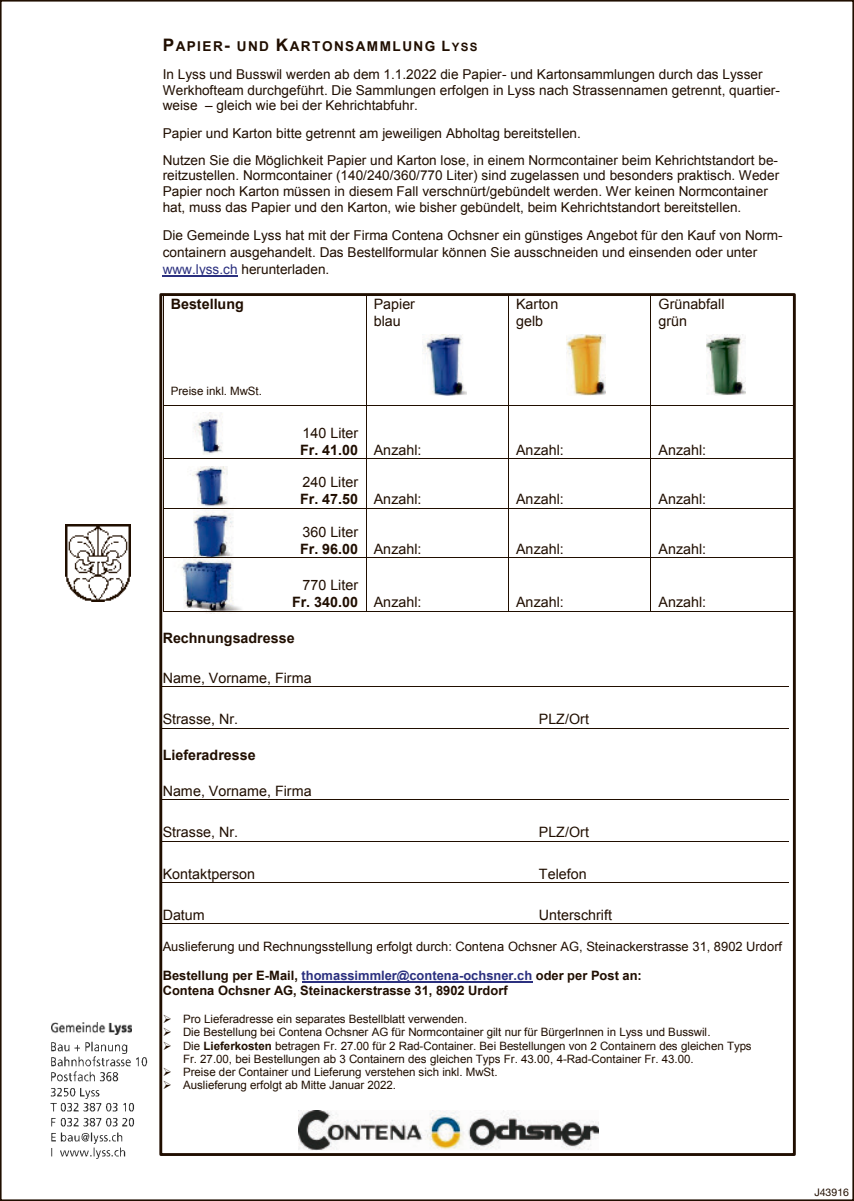
<style>
.page{position:relative;width:854px;height:1201px;background:#fff}
.page>*{position:absolute;margin:0;border:0;box-sizing:border-box;transform-origin:0 0}
.t1{font:14.35px/17.2px "Arial";color:#200e00}
.t2{font:700 14.35px "Arial";color:#200e00}
.t3{font:13.65px/15.6px "Arial";color:#200e00}
.t4{font:700 12.95px/14.7px "Arial";color:#200e00}
.t5{font:12.95px "Arial";letter-spacing:.005em;color:#200e00}
.t6{font:11.55px/13.1px "Arial";letter-spacing:-.005em;color:#200e00}
.t7{font:10.5px "Helvetica Neue LT";color:#200e00}
.s1{font-weight:700;font-size:17.15px}
.s2{font-weight:700}
.s3{font-weight:700;font-size:14.35px}
.s4{font-weight:700;font-size:11.55px}
.s5{color:#2b307f}
</style>
<div class="page">
<img style="left:51px;top:1041px;width:77px;height:12px">
<img style="left:51px;top:1056px;width:97px;height:11px">
<img style="left:51px;top:1071px;width:68px;height:11px">
<img style="left:50px;top:1088px;width:50px;height:10px">
<img style="left:63px;top:1103px;width:71px;height:9px">
<img style="left:63px;top:1118px;width:71px;height:9px">
<img style="left:63px;top:1132px;width:60px;height:11px">
<svg style="left:50px;top:1103px;width:13px;height:54px"></svg>
<img style="left:60px;top:1145px;width:66px;height:13px">
<img style="left:51px;top:1022px;width:81px;height:12px">
<img style="left:65px;top:524px;width:66px;height:77px">
<img style="left:190px;top:467px;width:38px;height:40px">
<img style="left:193px;top:507px;width:41px;height:50px">
<img style="left:181px;top:558px;width:61px;height:55px">
<hr style="left:163px;top:275px;width:75px;height:1px;background:#2b307f">
<hr style="left:163px;top:295px;width:1px;height:110px;background:#200e00">
<hr style="left:365px;top:295px;width:1px;height:110px;background:#200e00">
<hr style="left:508px;top:295px;width:1px;height:110px;background:#200e00">
<hr style="left:650px;top:295px;width:1px;height:110px;background:#200e00">
<hr style="left:163px;top:405px;width:111px;height:1px;background:#200e00">
<hr style="left:275px;top:405px;width:90px;height:1px;background:#200e00">
<hr style="left:366px;top:405px;width:142px;height:1px;background:#200e00">
<hr style="left:508px;top:405px;width:142px;height:1px;background:#200e00">
<hr style="left:651px;top:405px;width:141px;height:1px;background:#200e00">
<hr style="left:163px;top:405px;width:1px;height:53px;background:#200e00">
<hr style="left:365px;top:405px;width:1px;height:53px;background:#200e00">
<hr style="left:508px;top:405px;width:1px;height:53px;background:#200e00">
<hr style="left:650px;top:405px;width:1px;height:53px;background:#200e00">
<hr style="left:163px;top:458px;width:111px;height:1px;background:#200e00">
<hr style="left:275px;top:458px;width:90px;height:1px;background:#200e00">
<hr style="left:366px;top:458px;width:142px;height:1px;background:#200e00">
<hr style="left:508px;top:458px;width:142px;height:1px;background:#200e00">
<hr style="left:651px;top:458px;width:141px;height:1px;background:#200e00">
<hr style="left:163px;top:459px;width:1px;height:49px;background:#200e00">
<hr style="left:365px;top:459px;width:1px;height:49px;background:#200e00">
<hr style="left:508px;top:459px;width:1px;height:49px;background:#200e00">
<hr style="left:650px;top:459px;width:1px;height:49px;background:#200e00">
<hr style="left:163px;top:508px;width:111px;height:1px;background:#200e00">
<hr style="left:275px;top:508px;width:90px;height:1px;background:#200e00">
<hr style="left:366px;top:508px;width:142px;height:1px;background:#200e00">
<hr style="left:508px;top:508px;width:142px;height:1px;background:#200e00">
<hr style="left:651px;top:508px;width:141px;height:1px;background:#200e00">
<hr style="left:163px;top:508px;width:1px;height:49px;background:#200e00">
<hr style="left:365px;top:508px;width:1px;height:49px;background:#200e00">
<hr style="left:508px;top:508px;width:1px;height:49px;background:#200e00">
<hr style="left:650px;top:508px;width:1px;height:49px;background:#200e00">
<hr style="left:163px;top:557px;width:111px;height:1px;background:#200e00">
<hr style="left:275px;top:557px;width:90px;height:1px;background:#200e00">
<hr style="left:366px;top:557px;width:142px;height:1px;background:#200e00">
<hr style="left:508px;top:557px;width:142px;height:1px;background:#200e00">
<hr style="left:651px;top:557px;width:141px;height:1px;background:#200e00">
<hr style="left:163px;top:558px;width:1px;height:53px;background:#200e00">
<hr style="left:163px;top:611px;width:111px;height:1px;background:#200e00">
<hr style="left:274px;top:611px;width:91px;height:1px;background:#200e00">
<hr style="left:365px;top:558px;width:1px;height:53px;background:#200e00">
<hr style="left:366px;top:611px;width:142px;height:1px;background:#200e00">
<hr style="left:508px;top:558px;width:1px;height:53px;background:#200e00">
<hr style="left:508px;top:611px;width:142px;height:1px;background:#200e00">
<hr style="left:650px;top:558px;width:1px;height:53px;background:#200e00">
<hr style="left:651px;top:611px;width:141px;height:1px;background:#200e00">
<hr style="left:163px;top:686px;width:208px;height:1px;background:#200e00">
<hr style="left:372px;top:686px;width:166px;height:1px;background:#200e00">
<hr style="left:539px;top:686px;width:249px;height:1px;background:#200e00">
<hr style="left:162px;top:728px;width:209px;height:1px;background:#200e00">
<hr style="left:371px;top:728px;width:167px;height:1px;background:#200e00">
<hr style="left:538px;top:728px;width:250px;height:1px;background:#200e00">
<hr style="left:163px;top:799px;width:208px;height:1px;background:#200e00">
<hr style="left:372px;top:799px;width:166px;height:1px;background:#200e00">
<hr style="left:539px;top:799px;width:249px;height:1px;background:#200e00">
<hr style="left:163px;top:840px;width:208px;height:1px;background:#200e00">
<hr style="left:372px;top:840px;width:166px;height:1px;background:#200e00">
<hr style="left:539px;top:840px;width:249px;height:1px;background:#200e00">
<hr style="left:163px;top:882px;width:208px;height:1px;background:#200e00">
<hr style="left:372px;top:882px;width:166px;height:1px;background:#200e00">
<hr style="left:539px;top:882px;width:249px;height:1px;background:#200e00">
<hr style="left:162px;top:923px;width:209px;height:1px;background:#200e00">
<hr style="left:371px;top:923px;width:167px;height:1px;background:#200e00">
<hr style="left:538px;top:923px;width:250px;height:1px;background:#200e00">
<hr style="left:301px;top:981px;width:231px;height:1px;background:#2b307f">
<div style="left:159px;top:293px;width:636px;height:862px;border:3px solid #200e00"></div>
<img style="left:423px;top:335px;width:43px;height:60px">
<img style="left:566px;top:335px;width:39px;height:60px">
<img style="left:706px;top:335px;width:38px;height:60px">
<img style="left:193px;top:413px;width:30px;height:42px">
<img style="left:298px;top:1110px;width:300px;height:40px">
<p class="t3" style="left:163px;top:33px;width:601px;line-height:27.7px"><span class="s1">P</span><span class="s2">APIER</span><span class="s1">-</span> <span class="s2">UND</span> <span class="s1">K</span><span class="s2">ARTONSAMMLUNG</span> <span class="s3">L</span><span class="s4">YSS<br></span>In Lyss und Busswil werden ab dem 1.1.2022 die Papier- und Kartonsammlungen durch das Lysser</p>
<p class="t3" style="left:163px;top:82px;width:618px">Werkhofteam durchgeführt. Die Sammlungen erfolgen in Lyss nach Strassennamen getrennt, quartier&shy;weise – gleich wie bei der Kehrichtabfuhr.</p>
<p class="t3" style="left:163px;top:119px;width:616px;line-height:26.9px">Papier und Karton bitte getrennt am jeweiligen Abholtag bereitstellen.<br>Nutzen Sie die Möglichkeit Papier und Karton lose, in einem Normcontainer beim Kehrichtstandort be-</p>
<p class="t3" style="left:163px;top:168px;width:618px">reitzustellen. Normcontainer (140/240/360/770 Liter) sind zugelassen und besonders praktisch. Weder<br>Papier noch Karton müssen in diesem Fall verschnürt/gebündelt werden. Wer keinen Normcontainer hat, muss das Papier und den Karton, wie bisher gebündelt, beim Kehrichtstandort bereitstellen.</p>
<p class="t3" style="left:163px;top:226px;width:621px;line-height:17.2px">Die Gemeinde Lyss hat mit der Firma Contena Ochsner ein günstiges Angebot für den Kauf von Norm&shy;containern ausgehandelt. Das Bestellformular können Sie ausschneiden und einsenden oder unter <span class="s5">www.lyss.ch</span> herunterladen.</p>
<p class="t2" style="left:171px;top:295px;width:75px">Bestellung</p>
<p class="t1" style="left:373px;top:296px;width:43px">Papier blau</p>
<p class="t1" style="left:516px;top:296px;width:44px">Karton gelb</p>
<p class="t1" style="left:658px;top:296px;width:68px">Grünabfall grün</p>
<p class="t6" style="left:171px;top:385px;width:93px">Preise inkl. MwSt.</p>
<p class="t1" style="left:300px;top:424px;width:123px">140 Liter<br><span class="s2">Fr. 41.00</span> Anzahl:</p>
<p class="t1" style="left:300px;top:474px;width:123px">240 Liter<br><span class="s2">Fr. 47.50</span> Anzahl:</p>
<p class="t1" style="left:300px;top:523px;width:123px">360 Liter<br><span class="s2">Fr. 96.00</span> Anzahl:</p>
<p class="t1" style="left:292px;top:577px;width:131px;text-indent:10px">770 Liter<br><span class="s2">Fr. 340.00</span> Anzahl:</p>
<p class="t1" style="left:516px;top:441px;width:49px">Anzahl:</p>
<p class="t1" style="left:658px;top:441px;width:49px">Anzahl:</p>
<p class="t1" style="left:516px;top:491px;width:49px">Anzahl:</p>
<p class="t1" style="left:658px;top:491px;width:49px">Anzahl:</p>
<p class="t1" style="left:516px;top:540px;width:49px">Anzahl:</p>
<p class="t1" style="left:658px;top:540px;width:49px">Anzahl:</p>
<p class="t1" style="left:516px;top:594px;width:49px">Anzahl:</p>
<p class="t1" style="left:658px;top:594px;width:49px">Anzahl:</p>
<p class="t2" style="left:163px;top:628px;width:134px">Rechnungsadresse</p>
<p class="t1" style="left:163px;top:669px;width:151px">Name, Vorname, Firma</p>
<p class="t1" style="left:163px;top:711px;width:77px">Strasse, Nr.</p>
<p class="t1" style="left:538px;top:711px;width:52px">PLZ/Ort</p>
<p class="t2" style="left:163px;top:745px;width:95px">Lieferadresse</p>
<p class="t1" style="left:163px;top:782px;width:151px">Name, Vorname, Firma</p>
<p class="t1" style="left:163px;top:824px;width:77px">Strasse, Nr.</p>
<p class="t1" style="left:538px;top:824px;width:52px">PLZ/Ort</p>
<p class="t1" style="left:163px;top:865px;width:94px">Kontaktperson</p>
<p class="t1" style="left:538px;top:865px;width:49px">Telefon</p>
<p class="t1" style="left:163px;top:906px;width:43px">Datum</p>
<p class="t1" style="left:538px;top:906px;width:75px">Unterschrift</p>
<p class="t5" style="left:163px;top:937px;width:620px">Auslieferung und Rechnungsstellung erfolgt durch: Contena Ochsner AG, Steinackerstrasse 31, 8902 Urdorf</p>
<p class="t4" style="left:163px;top:968px;width:480px">Bestellung per E-Mail, <span class="s5">thomassimmler@contena-ochsner.ch</span> oder per Post an:<br>Contena Ochsner AG, Steinackerstrasse 31, 8902 Urdorf</p>
<p class="t6" style="left:163px;top:1012px;width:306px">➢ Pro Lieferadresse ein separates Bestellblatt verwenden.</p>
<p class="t6" style="left:163px;top:1025px;width:549px">➢ Die Bestellung bei Contena Ochsner AG für Normcontainer gilt nur für BürgerInnen in Lyss und Busswil.</p>
<p class="t6" style="left:183px;top:1039px;width:570px;text-indent:-20px">➢ Die <span class="s2">Lieferkosten</span> betragen Fr. 27.00 für 2 Rad-Container. Bei Bestellungen von 2 Containern des gleichen Typs<br>Fr. 27.00, bei Bestellungen ab 3 Containern des gleichen Typs Fr. 43.00, 4-Rad-Container Fr. 43.00.</p>
<p class="t6" style="left:163px;top:1065px;width:336px">➢ Preise der Container und Lieferung verstehen sich inkl. MwSt.</p>
<p class="t6" style="left:163px;top:1078px;width:235px">➢ Auslieferung erfolgt ab Mitte Januar 2022.</p>
<p class="t7" style="left:814px;top:1185px;width:36px">J43916</p>
</div>
